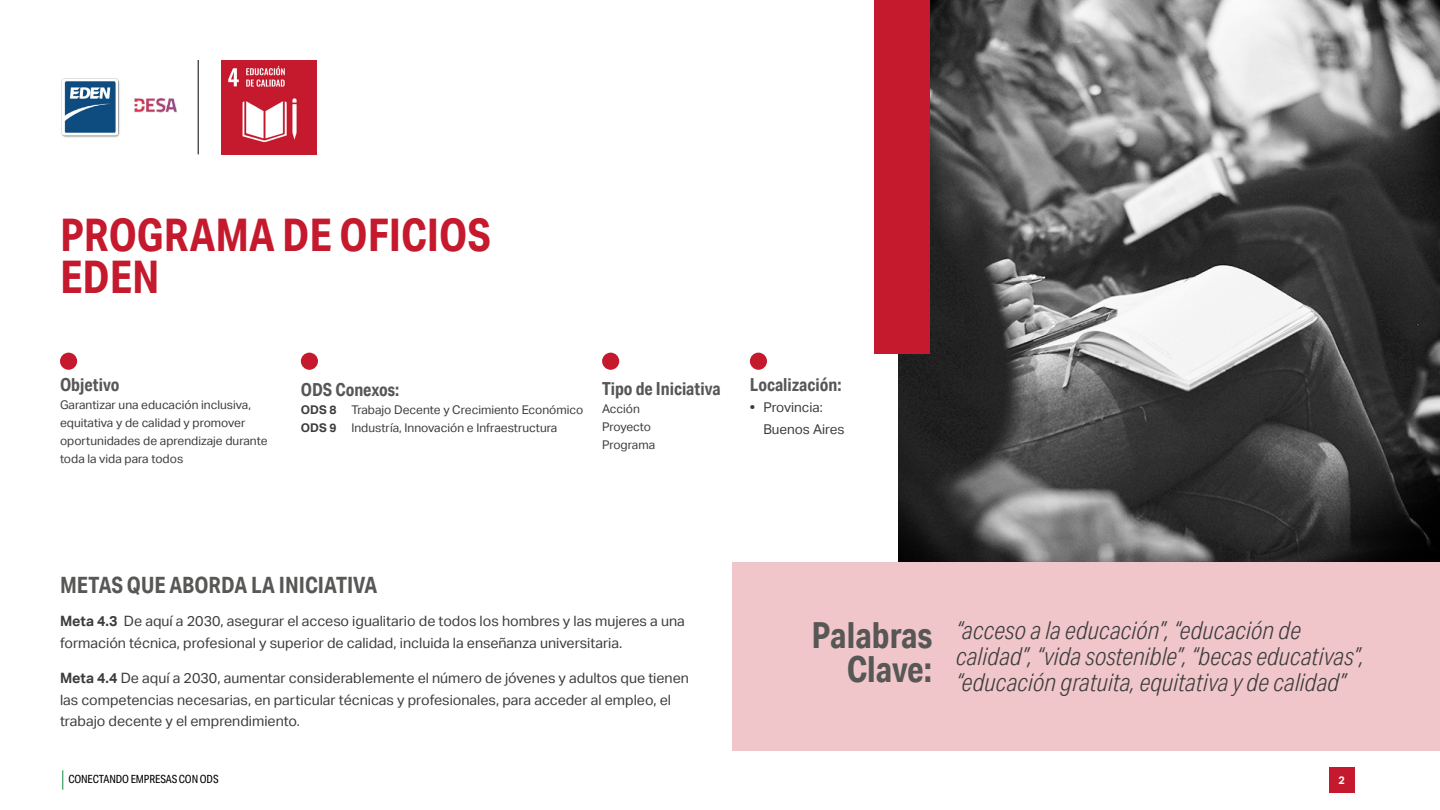
<style>
.page{position:relative;width:1440px;height:810px;background:#fff}
.page>*{position:absolute;margin:0;border:0;box-sizing:border-box;transform-origin:0 0}
.t1{font:700 45px/42.8px "Aktiv Grotesk Cd";color:#c5192d}
.t2{font:700 36px/33.8px "Aktiv Grotesk Cd";color:#575756;text-align:right}
.t3{font:italic 300 24.75px/26.2px "Aktiv Grotesk Cd";color:#3c3c3b}
.t4{font:700 22.5px "Aktiv Grotesk Cd";color:#575756}
.t5{font:700 18px "Aktiv Grotesk Cd";color:#575756}
.t6{font:14.25px/21.8px "Aktiv Grotesk";color:#3c3c3b}
.t7{font:13.5px/21.8px "Aktiv Grotesk";color:#3c3c3b}
.t8{font:12px/18px "Aktiv Grotesk";color:#3c3c3b}
.t9{font:11.25px "Aktiv Grotesk Cd";letter-spacing:-.01em;color:#000}
.t10{font:700 10.88px "Aktiv Grotesk";color:#fff}
.s1{font-weight:700}
</style>
<div class="page">
<svg style="left:62px;top:770px;width:1px;height:20px"></svg>
<div style="left:1329px;top:767px;width:25px;height:26px;background:#c5192d"></div>
<img style="left:898px;top:0;width:542px;height:562px">
<div style="left:874px;top:0;width:56px;height:354px;background:#c5192d"></div>
<img style="left:221px;top:60px;width:95px;height:95px">
<hr style="left:198px;top:60px;width:1px;height:94px;background:#000">
<div style="left:732px;top:562px;width:708px;height:189px;background:#f0c6ca"></div>
<div style="left:60px;top:353px;width:17px;height:17px;background:#c5192d;border-radius:50%"></div>
<div style="left:602px;top:353px;width:17px;height:17px;background:#c5192d;border-radius:50%"></div>
<div style="left:750px;top:353px;width:17px;height:17px;background:#c5192d;border-radius:50%"></div>
<div style="left:301px;top:353px;width:17px;height:17px;background:#c5192d;border-radius:50%"></div>
<img style="left:61px;top:78px;width:59px;height:59px">
<img style="left:134px;top:98px;width:43px;height:14px">
<h1 class="t1" style="left:60px;top:213px;width:432px">PROGRAMA DE OFICIOS<br>EDEN</h1>
<p class="t5" style="left:60px;top:373px;width:61px">Objetivo</p>
<p class="t8" style="left:60px;top:395px;width:209px">Garantizar una educación inclusiva, equitativa y de calidad y promover oportunidades de aprendizaje durante toda la vida para todos</p>
<p class="t5" style="left:301px;top:378px;width:100px">ODS Conexos:</p>
<p class="t8" style="left:301px;top:402px;width:284px;line-height:17.2px"><span class="s1">ODS 8</span> Trabajo Decente y Crecimiento Económico<br><span class="s1">ODS 9</span> Industría, Innovación e Infraestructura</p>
<p class="t5" style="left:602px;top:377px;width:120px">Tipo de Iniciativa</p>
<p class="t8" style="left:602px;top:399px;width:55px">Acción<br>Proyecto<br>Programa</p>
<p class="t5" style="left:750px;top:373px;width:93px">Localización:</p>
<p class="t7" style="left:763px;top:397px;width:83px;text-indent:-14px"><span class="s1">•</span> Provincia:<br>Buenos Aires</p>
<h3 class="t4" style="left:60px;top:572px;width:319px">METAS QUE ABORDA LA INICIATIVA</h3>
<p class="t6" style="left:60px;top:610px;width:626px"><span class="s1">Meta 4.3</span> De aquí a 2030, asegurar el acceso igualitario de todos los hombres y las mujeres a una formación técnica, profesional y superior de calidad, incluida la enseñanza universitaria.</p>
<p class="t6" style="left:60px;top:667px;width:630px"><span class="s1">Meta 4.4</span> De aquí a 2030, aumentar considerablemente el número de jóvenes y adultos que tienen las competencias necesarias, en particular técnicas y profesionales, para acceder al empleo, el trabajo decente y el emprendimiento.</p>
<h2 class="t2" style="left:811px;top:618px;width:122px">Palabras<br>Clave:</h2>
<h3 class="t3" style="left:956px;top:617px;width:410px">“acceso a la educación”, “educación de calidad”, “vida sostenible”, “becas educativas”, “educación gratuita, equitativa y de calidad”</h3>
<p class="t9" style="left:68px;top:773px;width:152px">CONECTANDO EMPRESAS CON ODS</p>
<p class="t10" style="left:1338px;top:774px;width:8px">2</p>
</div>
